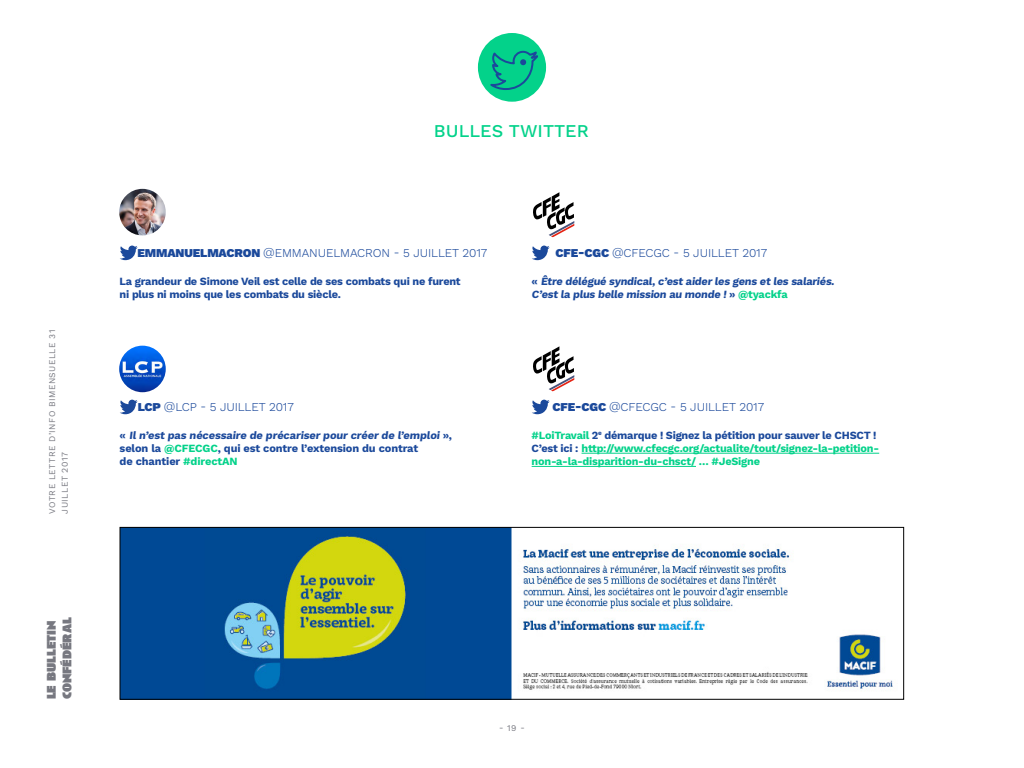
<style>
.page{position:relative;width:1024px;height:768px;background:#fff}
.page>*{position:absolute;margin:0;border:0;box-sizing:border-box;transform-origin:0 0}
.t1{font:500 18px "Work Sans";color:#03d28a}
.t2{font:900 13px/15.6px "Anisette";color:#777880}
.t3{font:300 12px "Work Sans";letter-spacing:-.01em;color:#1b499b}
.t4{font:700 11px/13.2px "Work Sans";letter-spacing:-.02em;color:#1b499b}
.t5{font:700 11px/13.2px "Work Sans";letter-spacing:-.02em;color:#03d28a}
.t6{font:8.7px "Work Sans";letter-spacing:.05em;color:#777880}
.t7{font:8.6px "Work Sans";letter-spacing:.05em;color:#777880}
.s1{font-weight:900}
.s2{color:#03d28a}
.s3{color:#1b499b}
</style>
<div class="page">
<div style="left:478px;top:33px;width:68px;height:69px;background:#03d28a;border-radius:50%"></div>
<svg style="left:483px;top:48px;width:60px;height:43px"></svg>
<svg style="left:120px;top:246px;width:18px;height:14px"></svg>
<hr style="left:582px;top:453px;width:297px;height:1px;background:#03d28a">
<hr style="left:532px;top:466px;width:164px;height:1px;background:#03d28a">
<svg style="left:532px;top:400px;width:18px;height:14px"></svg>
<svg style="left:120px;top:400px;width:18px;height:14px"></svg>
<svg style="left:532px;top:246px;width:18px;height:14px"></svg>
<img style="left:122px;top:529px;width:771px;height:168px">
<div style="left:120px;top:527px;width:784px;height:172px;border:1px solid #000"></div>
<img style="left:119px;top:189px;width:47px;height:46px;border-radius:23px">
<img style="left:119px;top:346px;width:47px;height:46px;border-radius:23px">
<svg style="left:533px;top:192px;width:41px;height:45px"></svg>
<svg style="left:533px;top:346px;width:41px;height:46px"></svg>
<p class="t7" style="left:47px;top:514px;width:186px;rotate:-90deg">VOTRE LETTRE D’INFO BIMENSUELLE 31</p>
<p class="t6" style="left:60px;top:514px;width:63px;rotate:-90deg">JUILLET 2017</p>
<p class="t2" style="left:44px;top:699px;width:84px;rotate:-90deg">le bulletin confédéral</p>
<h1 class="t1" style="left:434px;top:120px;width:156px">BULLES TWITTER</h1>
<p class="t3" style="left:138px;top:245px;width:351px"><span class="s1">EMMANUELMACRON</span> @EMMANUELMACRON - 5 JUILLET 2017</p>
<p class="t4" style="left:120px;top:275px;width:343px">La grandeur de Simone Veil est celle de ses combats qui ne furent ni plus ni moins que les combats du siècle.</p>
<p class="t3" style="left:138px;top:400px;width:158px"><span class="s1">LCP</span> @LCP - 5 JUILLET 2017</p>
<p class="t4" style="left:120px;top:429px;width:334px">« Il n’est pas nécessaire de précariser pour créer de l’emploi », selon la <span class="s2">@CFECGC</span>, qui est contre l’extension du contrat<br>de chantier <span class="s2">#directAN</span></p>
<p class="t3" style="left:556px;top:245px;width:213px"><span class="s1">CFE-CGC</span> @CFECGC - 5 JUILLET 2017</p>
<p class="t4" style="left:532px;top:275px;width:306px">« Être délégué syndical, c’est aider les gens et les salariés.<br>C’est la plus belle mission au monde ! » <span class="s2">@ tyac kfa</span></p>
<p class="t3" style="left:553px;top:400px;width:213px"><span class="s1">CFE-CGC</span> @CFECGC - 5 JUILLET 2017</p>
<p class="t5" style="left:532px;top:429px;width:349px">#LoiTravail <span class="s3">2</span><sup>e</sup> <span class="s3">démarque ! Signez la pétition pour sauver le CHSCT !<br>C’est ici :</span> http://www.cfecgc.org/actualite/tout/signez-la-petition&shy;non-a-la-disparition-du-chsct/ … #JeSigne</p>
<p class="t7" style="left:499px;top:723px;width:27px">- 19 -</p>
</div>
